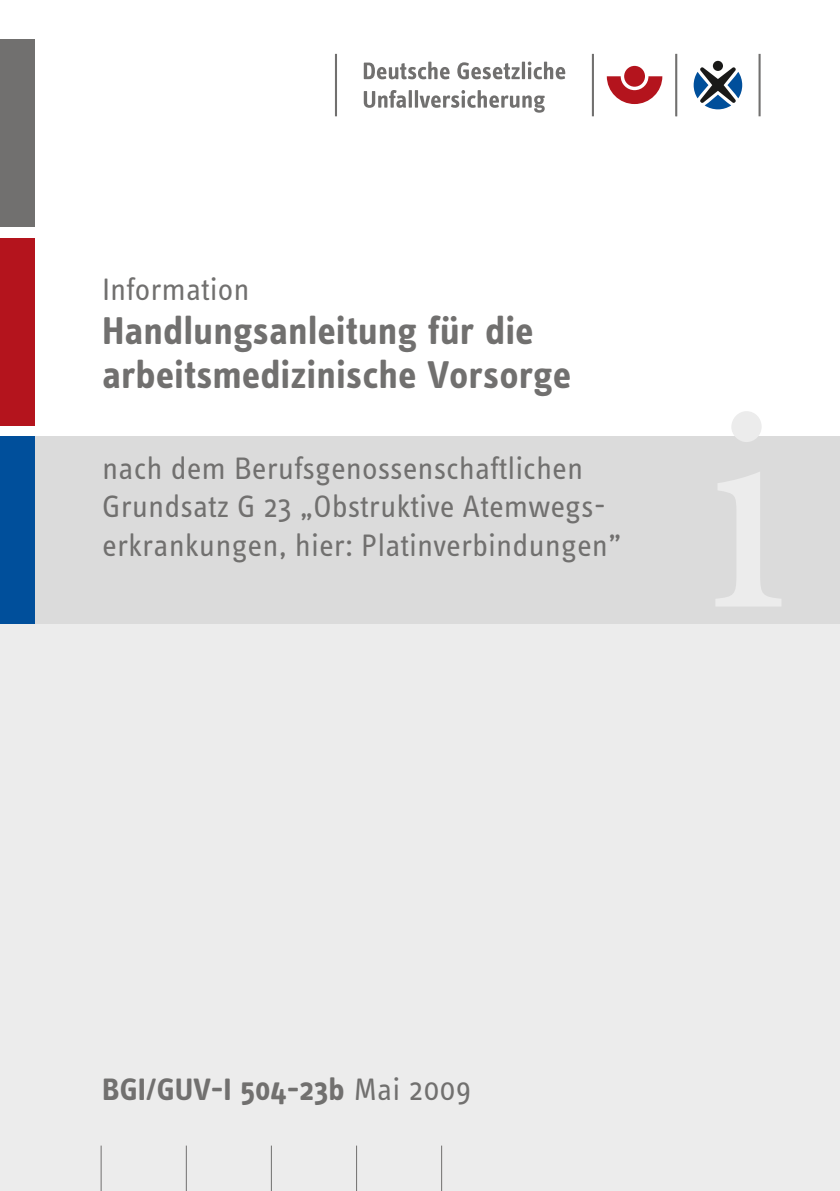
<style>
.page{position:relative;width:840px;height:1191px;background:#fff}
.page>*{position:absolute;margin:0;border:0;box-sizing:border-box;transform-origin:0 0}
.t1{font:700 40px/44px "Info OT Text";color:#71706f}
.t2{font:32px/38.4px "Info OT Text";color:#71706f}
.t3{font:700 32px "Info OT Text";color:#71706f}
.s1{font-weight:400}
</style>
<div class="page">
<div style="left:0;top:437px;width:839px;height:754px;background:#ececec"></div>
<hr style="left:101px;top:1145px;width:1px;height:46px;background:#71706f">
<hr style="left:186px;top:1145px;width:1px;height:46px;background:#71706f">
<hr style="left:271px;top:1145px;width:1px;height:46px;background:#71706f">
<hr style="left:356px;top:1145px;width:1px;height:46px;background:#71706f">
<hr style="left:441px;top:1145px;width:1px;height:46px;background:#71706f">
<div style="left:0;top:40px;width:34px;height:187px;background:#71706f"></div>
<div style="left:0;top:238px;width:34px;height:187px;background:#b4141d"></div>
<div style="left:0;top:437px;width:839px;height:187px;background:#dbdbdb"></div>
<svg style="left:715px;top:411px;width:66px;height:195px"></svg>
<div style="left:0;top:437px;width:34px;height:187px;background:#004f9b"></div>
<hr style="left:674px;top:54px;width:3px;height:62px;background:#71706f">
<svg style="left:363px;top:90px;width:43px;height:18px"></svg>
<hr style="left:408px;top:90px;width:3px;height:18px;background:#71706f">
<svg style="left:414px;top:90px;width:4px;height:18px"></svg>
<svg style="left:419px;top:90px;width:125px;height:23px"></svg>
<svg style="left:363px;top:62px;width:86px;height:17px"></svg>
<svg style="left:457px;top:62px;width:62px;height:17px"></svg>
<hr style="left:521px;top:62px;width:3px;height:17px;background:#71706f">
<svg style="left:527px;top:61px;width:38px;height:18px"></svg>
<div style="left:712px;top:61px;width:10px;height:10px;background:#191918;border-radius:50%"></div>
<svg style="left:693px;top:67px;width:48px;height:42px"></svg>
<hr style="left:335px;top:54px;width:2px;height:62px;background:#71706f">
<svg style="left:606px;top:76px;width:56px;height:28px"></svg>
<div style="left:623px;top:66px;width:21px;height:21px;background:#b4141d;border-radius:50%"></div>
<hr style="left:591px;top:54px;width:2px;height:62px;background:#71706f">
<hr style="left:758px;top:54px;width:2px;height:62px;background:#71706f">
<p class="t2" style="left:102px;top:270px;width:149px">Information</p>
<p class="t1" style="left:102px;top:308px;width:470px">Handlungsanleitung für die arbeitsmedizinische Vorsorge</p>
<p class="t2" style="left:102px;top:448px;width:521px">nach dem Berufsgenossenschaftlichen<br>Grundsatz G 23 „Obstruktive Atemwegs&shy;erkrankungen, hier: Platinverbindungen”</p>
<p class="t3" style="left:102px;top:1069px;width:370px">BGI/GUV-I 504-23b <span class="s1">Mai 2009</span></p>
</div>
